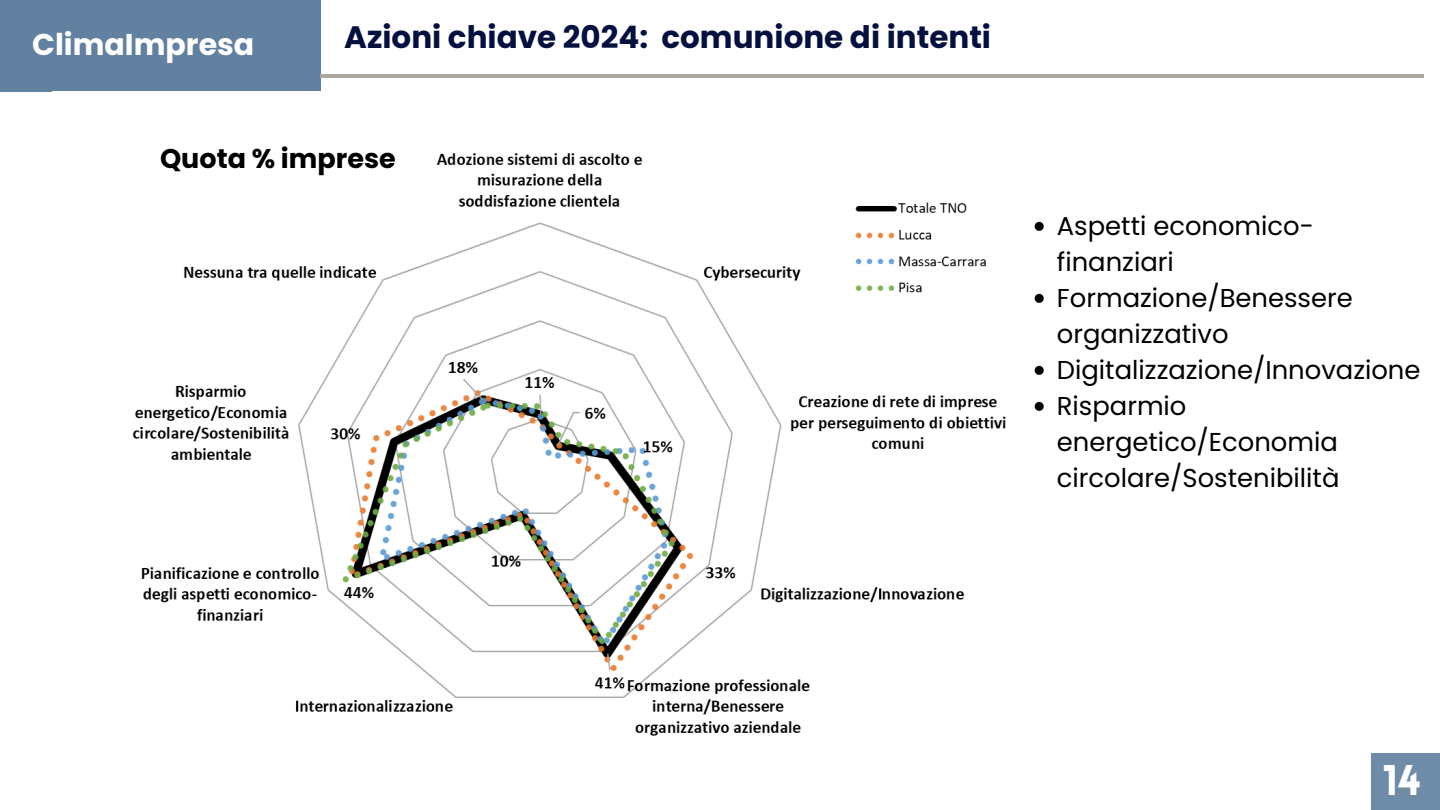
<style>
.page{position:relative;width:1440px;height:810px;background:#fff}
.page>*{position:absolute;margin:0;border:0;box-sizing:border-box;transform-origin:0 0}
.t1{font:900 42px "Lovelo";color:#fff}
.t2{font:700 40px "Poppins";color:#fff}
.t3{font:700 31px "Poppins";color:#04103f}
.t4{font:700 30px "Poppins";color:#fff}
.t5{font:700 27px "Poppins";color:#000}
.t6{font:25.8px/36px "Poppins";color:#000}
</style>
<div class="page">
<div style="left:1371px;top:753px;width:69px;height:57px;background:#6e8ba8"></div>
<div style="left:0;top:0;width:320px;height:91px;background:#6281a1"></div>
<hr style="left:320px;top:74px;width:1104px;height:4px;background:#aaa7a0">
<img style="left:132px;top:153px;width:874px;height:583px">
<svg style="left:1035px;top:222px;width:9px;height:9px"></svg>
<svg style="left:1035px;top:294px;width:9px;height:9px"></svg>
<svg style="left:1035px;top:366px;width:9px;height:9px"></svg>
<svg style="left:1035px;top:402px;width:9px;height:9px"></svg>
<p class="t4" style="left:32px;top:24px;width:224px">ClimaImpresa</p>
<h3 class="t3" style="left:344px;top:15px;width:648px">Azioni chiave 2024: comunione di intenti</h3>
<h2 class="t2" style="left:17px;top:28px;width:177px">Capitolo</h2>
<p class="t5" style="left:160px;top:140px;width:237px">Quota % imprese</p>
<p class="t6" style="left:1057px;top:208px;width:259px">Aspetti economico&shy;finanziari</p>
<p class="t6" style="left:1057px;top:280px;width:297px">Formazione/Benessere organizzativo</p>
<p class="t6" style="left:1057px;top:352px;width:365px">Digitalizzazione/Innovazione</p>
<p class="t6" style="left:1057px;top:388px;width:284px">Risparmio energetico/Economia circolare/Sostenibilità</p>
<h2 class="t1" style="left:1383px;top:764px;width:40px">14</h2>
</div>
